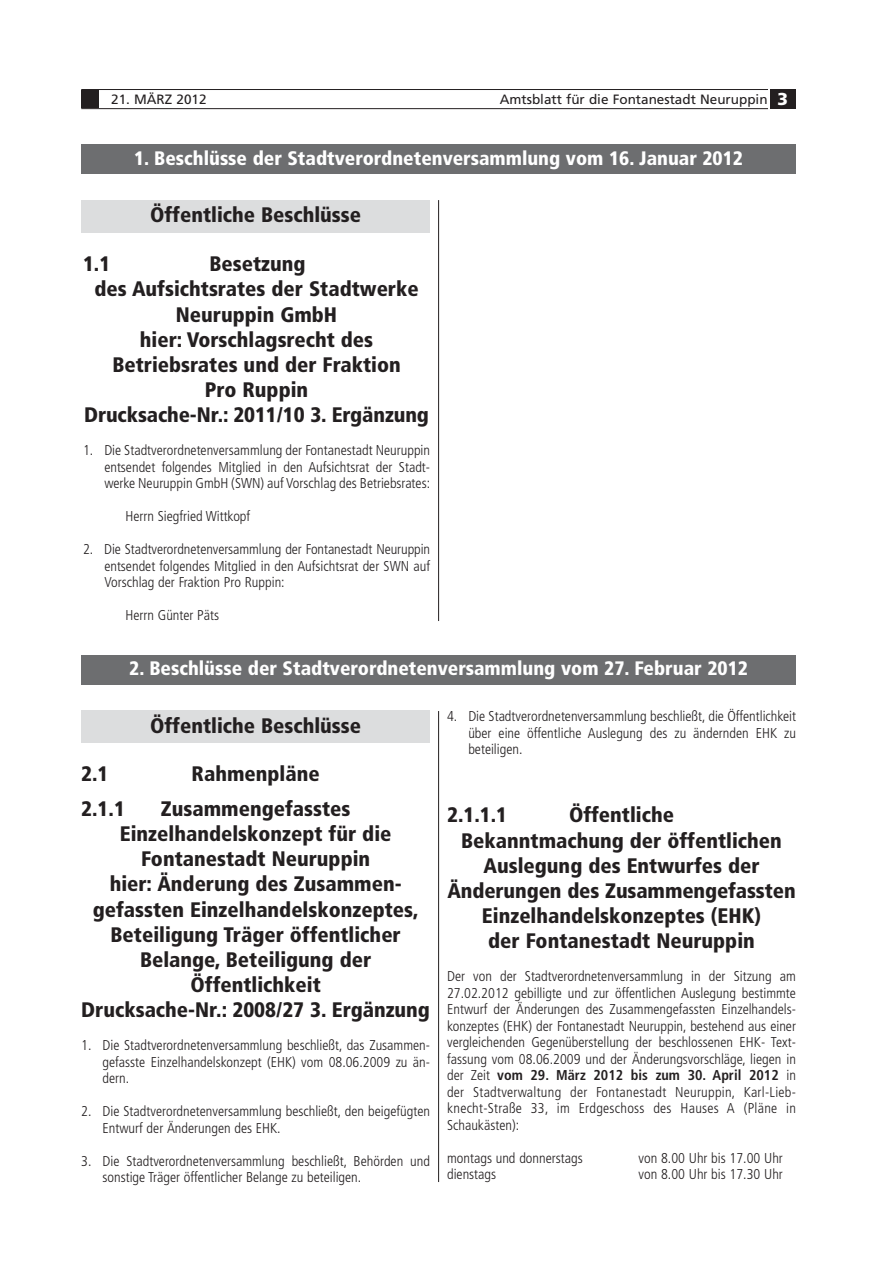
<style>
.page{position:relative;width:893px;height:1263px;background:#fff}
.page>*{position:absolute;margin:0;border:0;box-sizing:border-box;transform-origin:0 0}
.t1{font:900 condensed 21px/25.2px "Frutiger";color:#231f20;text-align:center}
.t2{font:900 condensed 19.5px "Frutiger";color:#fff}
.t3{font:300 condensed 14.25px/16.5px "Frutiger";color:#231f20;text-align:justify}
.t4{font:13.5px "Frutiger";color:#231f20}
.s1{font-weight:900;font-size:17.25px;color:#fff}
.s2{font-weight:700}
</style>
<div class="page">
<div style="left:770px;top:89px;width:25px;height:19px;background:#231f20"></div>
<hr style="left:81px;top:89px;width:687px;height:1px;background:#231f20">
<hr style="left:81px;top:108px;width:687px;height:1px;background:#231f20">
<div style="left:81px;top:91px;width:17px;height:17px;background:#231f20"></div>
<hr style="left:438px;top:200px;width:1px;height:421px;background:#231f20">
<hr style="left:438px;top:711px;width:1px;height:471px;background:#231f20">
<div style="left:81px;top:145px;width:715px;height:29px;background:#6d6e70"></div>
<div style="left:81px;top:200px;width:349px;height:33px;background:#dcddde"></div>
<div style="left:81px;top:655px;width:715px;height:30px;background:#6d6e70"></div>
<div style="left:81px;top:710px;width:349px;height:33px;background:#dcddde"></div>
<p class="t4" style="left:111px;top:94px;width:97px">21. MÄRZ 2012</p>
<p class="t4" style="left:499px;top:94px;width:290px">Amtsblatt für die Fontanestadt Neuruppin <span class="s1">3</span></p>
<h2 class="t2" style="left:134px;top:151px;width:610px">1. Beschlüsse der Stadtverordnetenversammlung vom 16. Januar 2012</h2>
<h1 class="t1" style="left:150px;top:204px;width:212px">Öffentliche Beschlüsse</h1>
<h1 class="t1" style="left:84px;top:253px;width:346px">Besetzung<br>des Aufsichtsrates der Stadtwerke<br>Neuruppin GmbH<br>hier: Vorschlagsrecht des<br>Betriebsrates und der Fraktion<br>Pro Ruppin<br>Drucksache-Nr.: 2011/10 3. Ergänzung</h1>
<p class="t3" style="left:104px;top:443px;width:327px;text-indent:-21px">1. Die Stadtverordnetenversammlung der Fontanestadt Neuruppin entsendet folgendes Mitglied in den Aufsichtsrat der Stadt&shy;werke Neuruppin GmbH (SWN) auf Vorschlag des Betriebsrates:</p>
<p class="t3" style="left:126px;top:509px;width:126px">Herrn Siegfried Wittkopf</p>
<p class="t3" style="left:104px;top:542px;width:327px;text-indent:-21px">2. Die Stadtverordnetenversammlung der Fontanestadt Neuruppin entsendet folgendes Mitglied in den Aufsichtsrat der SWN auf Vorschlag der Fraktion Pro Ruppin:</p>
<p class="t3" style="left:126px;top:608px;width:95px">Herrn Günter Päts</p>
<h1 class="t1" style="left:83px;top:253px;width:29px">1.1</h1>
<h2 class="t2" style="left:129px;top:661px;width:620px">2. Beschlüsse der Stadtverordnetenversammlung vom 27. Februar 2012</h2>
<h1 class="t1" style="left:150px;top:714px;width:212px">Öffentliche Beschlüsse</h1>
<p class="t3" style="left:468px;top:709px;width:329px;text-indent:-21px">4. Die Stadtverordnetenversammlung beschließt, die Öffentlichkeit über eine öffentliche Auslegung des zu ändernden EHK zu beteiligen.</p>
<h1 class="t1" style="left:81px;top:762px;width:29px">2.1</h1>
<h1 class="t1" style="left:192px;top:762px;width:129px">Rahmenpläne</h1>
<h1 class="t1" style="left:81px;top:798px;width:45px">2.1.1</h1>
<p class="t1" style="left:81px;top:798px;width:350px">Zusammengefasstes<br>Einzelhandelskonzept für die<br>Fontanestadt Neuruppin<br>hier: Änderung des Zusammen&shy;gefassten Einzelhandelskonzeptes,<br>Beteiligung Träger öffentlicher<br>Belange, Beteiligung der<br>Öffentlichkeit<br>Drucksache-Nr.: 2008/27 3. Ergänzung</p>
<p class="t3" style="left:102px;top:1038px;width:329px;text-indent:-21px">1. Die Stadtverordnetenversammlung beschließt, das Zusammen&shy;gefasste Einzelhandelskonzept (EHK) vom 08.06.2009 zu än&shy;dern.</p>
<p class="t3" style="left:102px;top:1104px;width:329px;text-indent:-21px">2. Die Stadtverordnetenversammlung beschließt, den beigefügten<br>Entwurf der Änderungen des EHK.</p>
<p class="t3" style="left:102px;top:1154px;width:329px;text-indent:-21px">3. Die Stadtverordnetenversammlung beschließt, Behörden und sonstige Träger öffentlicher Belange zu beteiligen.</p>
<h1 class="t1" style="left:447px;top:804px;width:350px">Öffentliche<br>Bekanntmachung der öffentlichen<br>Auslegung des Entwurfes der<br>Änderungen des Zusammengefassten<br>Einzelhandelskonzeptes (EHK)<br>der Fontanestadt Neuruppin</h1>
<p class="t3" style="left:447px;top:969px;width:350px">Der von der Stadtverordnetenversammlung in der Sitzung am 27.02.2012 gebilligte und zur öffentlichen Auslegung bestimmte Entwurf der Änderungen des Zusammengefassten Einzelhandels&shy;konzeptes (EHK) der Fontanestadt Neuruppin, bestehend aus einer vergleichenden Gegenüberstellung der beschlossenen EHK- Text&shy;fassung vom 08.06.2009 und der Änderungsvorschläge, liegen in der Zeit <span class="s2">vom 29. März 2012 bis zum 30. April 2012</span> in der Stadtverwaltung der Fontanestadt Neuruppin, Karl-Lieb&shy;knecht-Straße 33, im Erdgeschoss des Hauses A (Pläne in Schaukästen):</p>
<p class="t3" style="left:447px;top:1151px;width:137px">montags und donnerstags</p>
<p class="t3" style="left:638px;top:1151px;width:146px">von 8.00 Uhr bis 17.00 Uhr</p>
<p class="t3" style="left:447px;top:1167px;width:51px">dienstags</p>
<p class="t3" style="left:638px;top:1167px;width:146px">von 8.00 Uhr bis 17.30 Uhr</p>
<h1 class="t1" style="left:447px;top:804px;width:62px">2.1.1.1</h1>
</div>
